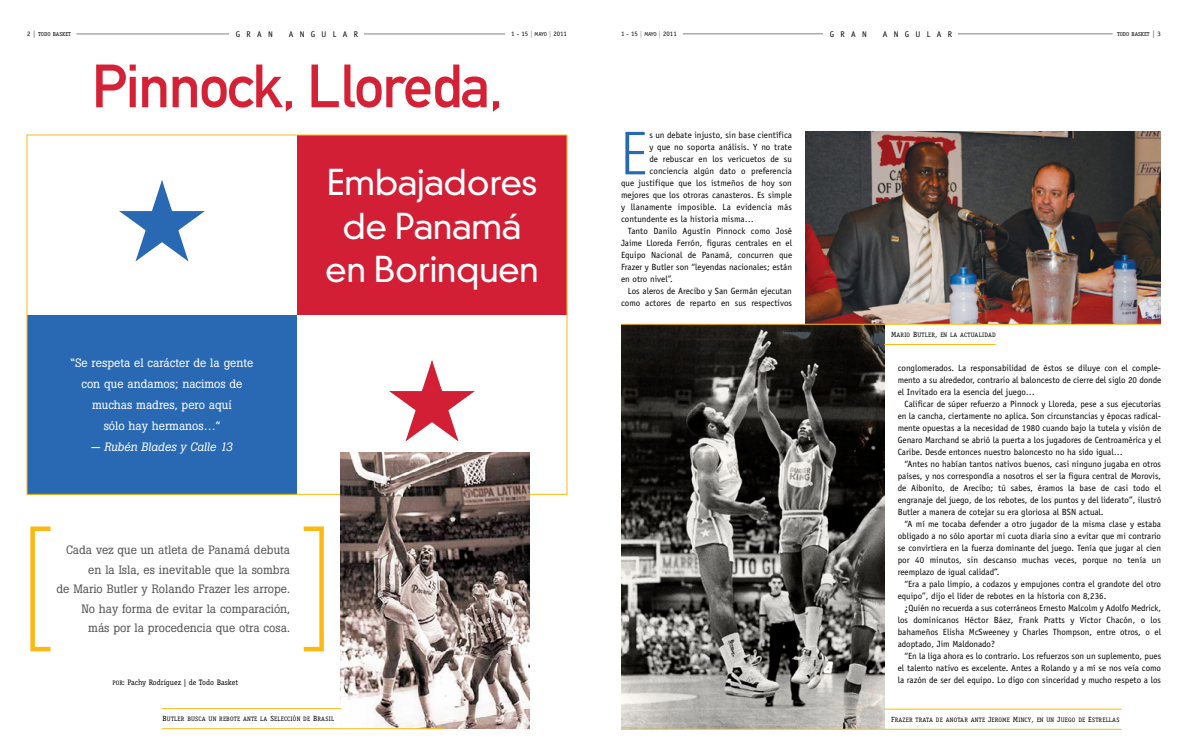
<style>
.page{position:relative;width:1188px;height:756px;background:#fff}
.page>*{position:absolute;margin:0;border:0;box-sizing:border-box;transform-origin:0 0}
.t1{font:60px "DIN Mittelschrift Alternate";letter-spacing:-.03em;color:#d52135}
.t2{font:300 condensed 58.88px "Univers";color:#276ab3}
.t3{font:300 34.5px/43.5px "DIN Neuzeit Grotesk";letter-spacing:-.02em;color:#fff;text-align:center}
.t4{font:12px/19.5px "Boton";color:#565353;text-align:right}
.t5{font:12px/21px "Boton";color:#fff;text-align:center}
.t6{font:italic 12px "Boton";color:#fff}
.t7{font:9px/12px "Officina Sans";color:#000;text-align:justify}
.t8{font:9px "Officina Sans";letter-spacing:.02em;color:#000}
.t9{font:8.32px "Officina Sans Book SC850";letter-spacing:.765em;color:#000}
.t10{font:7.88px "Officina Serif";color:#000}
.t11{font:6.75px "Officina Sans Book SC850";color:#000}
.t12{font:6.38px "Officina Serif Book SC850";letter-spacing:.035em;color:#000}
.t13{font:5.78px "Officina Serif Book SC850";color:#000}
.s1{font-family:"Officina Sans Book SC850";font-size:6.75px}
.s2{font-family:"Officina Sans Bold SC850";font-size:7.5px;color:#808285}
.s3{color:#808285}
.s4{font-size:5.78px}
.s5{font-family:"Officina Serif Book SC850";font-size:6.38px}
.s6{font-size:7.5px}
</style>
<div class="page">
<svg style="left:119px;top:180px;width:86px;height:81px"></svg>
<div style="left:27px;top:315px;width:270px;height:180px;background:#2968b3"></div>
<div style="left:297px;top:135px;width:270px;height:180px;background:#d31f36"></div>
<svg style="left:389px;top:360px;width:86px;height:81px"></svg>
<img style="left:806px;top:132px;width:355px;height:192px">
<img style="left:621px;top:325px;width:263px;height:404px">
<hr style="left:76px;top:34px;width:429px;height:1px;background:#808285">
<hr style="left:683px;top:34px;width:430px;height:1px;background:#808285">
<div style="left:230px;top:30px;width:134px;height:8px;background:#fff"></div>
<hr style="left:621px;top:324px;width:540px;height:1px;background:#fdb913">
<hr style="left:884px;top:344px;width:112px;height:1px;background:#fdb913">
<img style="left:341px;top:452px;width:189px;height:277px">
<div style="left:302px;top:526px;width:22px;height:125px;border:4px solid #fdb913"></div>
<div style="left:30px;top:527px;width:23px;height:124px;border:4px solid #fdb913"></div>
<div style="left:824px;top:30px;width:134px;height:8px;background:#fff"></div>
<hr style="left:884px;top:709px;width:238px;height:1px;background:#fdb913">
<hr style="left:621px;top:729px;width:501px;height:1px;background:#fdb913">
<hr style="left:162px;top:708px;width:179px;height:1px;background:#fdb913">
<hr style="left:162px;top:728px;width:282px;height:1px;background:#fdb913">
<p class="t13" style="left:27px;top:30px;width:45px"><span class="s1">2</span> <span class="s2">|</span> TODO BASKET</p>
<p class="t9" style="left:236px;top:29px;width:39px">GRAN</p>
<p class="t9" style="left:289px;top:29px;width:71px">ANGULAR</p>
<p class="t11" style="left:511px;top:29px;width:57px">1 - 15 <span class="s3">|</span> <span class="s4">MAYO</span> <span class="s3">|</span> 2011</p>
<p class="t11" style="left:621px;top:29px;width:57px">1 - 15 <span class="s3">|</span> <span class="s4">MAYO</span> <span class="s3">|</span> 2011</p>
<p class="t13" style="left:1117px;top:30px;width:45px">TODO BASKET <span class="s2">|</span> <span class="s1">3</span></p>
<p class="t9" style="left:830px;top:29px;width:39px">GRAN</p>
<p class="t9" style="left:883px;top:29px;width:71px">ANGULAR</p>
<h1 class="t1" style="left:92px;top:51px;width:413px">Pinnock, Lloreda,</h1>
<h3 class="t5" style="left:71px;top:352px;width:184px">“Se respeta el carácter de la gente con que andamos; nacimos de muchas madres, pero aquí<br>sólo hay hermanos…”</h3>
<h3 class="t6" style="left:91px;top:440px;width:143px">— Rubén Blades y Calle 13</h3>
<h3 class="t4" style="left:57px;top:540px;width:235px">Cada vez que un atleta de Panamá debuta en la Isla, es inevitable que la sombra<br>de Mario Butler y Rolando Frazer les arrope.<br>No hay forma de evitar la comparación,<br>más por la procedencia que otra cosa.</h3>
<p class="t10" style="left:113px;top:678px;width:127px"><span class="s5">POR</span><span class="s6">:</span> Pachy Rodríguez | de Todo Basket</p>
<h3 class="t3" style="left:325px;top:161px;width:215px">Embajadores de Panamá en Borinquen</h3>
<h2 class="t2" style="left:621px;top:118px;width:28px">E</h2>
<p class="t7" style="left:649px;top:129px;width:144px">s un debate injusto, sin base científica</p>
<p class="t7" style="left:649px;top:141px;width:144px">y que no soporta análisis. Y no trate</p>
<p class="t7" style="left:649px;top:153px;width:144px">de rebuscar en los vericuetos de su</p>
<p class="t7" style="left:649px;top:165px;width:144px">conciencia algún dato o preferencia</p>
<p class="t7" style="left:621px;top:177px;width:173px">que justifique que los istmeños de hoy son</p>
<p class="t7" style="left:621px;top:189px;width:173px">mejores que los otroras canasteros. Es simple</p>
<p class="t8" style="left:621px;top:202px;width:173px">y llanamente imposible. La evidencia más</p>
<p class="t7" style="left:621px;top:213px;width:134px">contundente es la historia misma…</p>
<p class="t7" style="left:628px;top:225px;width:166px">Tanto Danilo Agustín Pinnock como José</p>
<p class="t7" style="left:621px;top:237px;width:173px">Jaime Lloreda Ferrón, figuras centrales en el</p>
<p class="t7" style="left:621px;top:249px;width:173px">Equipo Nacional de Panamá, concurren que</p>
<p class="t7" style="left:621px;top:261px;width:173px">Frazer y Butler son “leyendas nacionales; están</p>
<p class="t7" style="left:621px;top:273px;width:53px">en otro nivel”.</p>
<p class="t7" style="left:628px;top:285px;width:166px">Los aleros de Arecibo y San Germán ejecutan</p>
<p class="t7" style="left:621px;top:297px;width:173px">como actores de reparto en sus respectivos</p>
<p class="t12" style="left:891px;top:331px;width:106px"><span class="s6">M</span>ARIO <span class="s6">B</span>UTLER<span class="s6">,</span> EN LA ACTUALIDAD</p>
<p class="t7" style="left:898px;top:362px;width:265px">conglomerados. La responsabilidad de éstos se diluye con el comple&shy;mento a su alrededor, contrario al baloncesto de cierre del siglo 20 donde el Invitado era la esencia del juego…</p>
<p class="t7" style="left:898px;top:398px;width:265px;text-indent:7px">Calificar de súper refuerzo a Pinnock y Lloreda, pese a sus ejecutorias en la cancha, ciertamente no aplica. Son circunstancias y épocas radical&shy;mente opuestas a la necesidad de 1980 cuando bajo la tutela y visión de Genaro Marchand se abrió la puerta a los jugadores de Centroamérica y el Caribe. Desde entonces nuestro baloncesto no ha sido igual…</p>
<p class="t7" style="left:898px;top:458px;width:265px;text-indent:7px">“Antes no habían tantos nativos buenos, casi ninguno jugaba en otros países, y nos correspondía a nosotros el ser la figura central de Morovis, de Aibonito, de Arecibo; tú sabes, éramos la base de casi todo el engranaje del juego, de los rebotes, de los puntos y del liderato”, ilustró Butler a manera de cotejar su era gloriosa al BSN actual.</p>
<p class="t7" style="left:898px;top:518px;width:265px;text-indent:7px">“A mí me tocaba defender a otro jugador de la misma clase y estaba obligado a no sólo aportar mi cuota diaria sino a evitar que mi contrario se convirtiera en la fuerza dominante del juego. Tenía que jugar al cien por 40 minutos, sin descanso muchas veces, porque no tenía un reemplazo de igual calidad”.</p>
<p class="t7" style="left:898px;top:578px;width:265px;text-indent:7px">“Era a palo limpio, a codazos y empujones contra el grandote del otro equipo”, dijo el líder de rebotes en la historia con 8,236.</p>
<p class="t7" style="left:898px;top:602px;width:265px;text-indent:7px">¿Quién no recuerda a sus coterráneos Ernesto Malcolm y Adolfo Medrick, los dominicanos Héctor Báez, Frank Pratts y Víctor Chacón, o los bahameños Elisha McSweeney y Charles Thompson, entre otros, o el adoptado, Jim Maldonado?</p>
<p class="t7" style="left:898px;top:650px;width:265px;text-indent:7px">“En la liga ahora es lo contrario. Los refuerzos son un suplemento, pues el talento nativo es excelente. Antes a Rolando y a mí se nos veía como la razón de ser del equipo. Lo digo con sinceridad y mucho respeto a los</p>
<p class="t12" style="left:163px;top:715px;width:173px"><span class="s6">B</span>UTLER BUSCA UN REBOTE ANTE LA <span class="s6">S</span>ELECCIÓN DE <span class="s6">B</span>RASIL</p>
<p class="t12" style="left:891px;top:716px;width:230px"><span class="s6">F</span>RAZER TRATA DE ANOTAR ANTE <span class="s6">J</span>EROME <span class="s6">M</span>INCY<span class="s6">,</span> EN UN <span class="s6">J</span>UEGO DE <span class="s6">E</span>STRELLAS</p>
</div>
